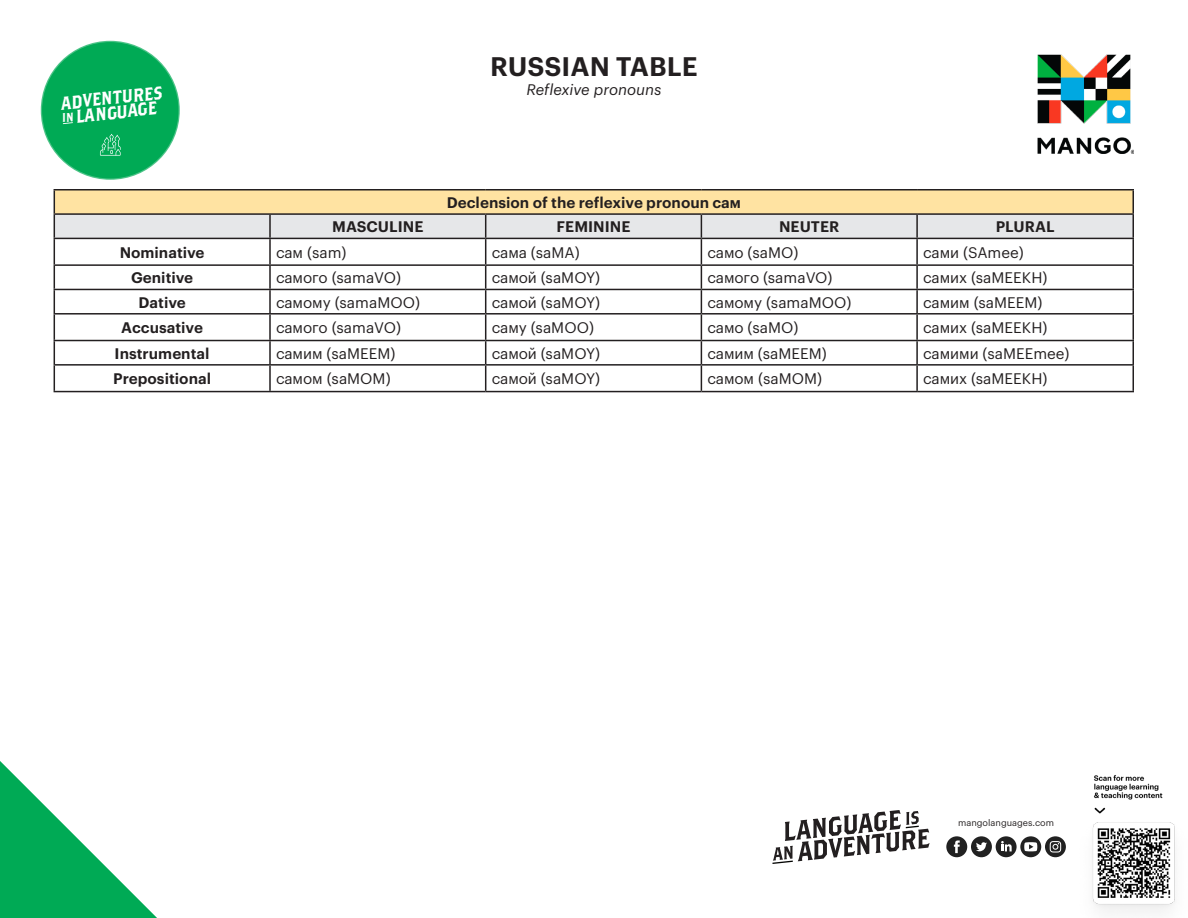
<style>
.page{position:relative;width:1188px;height:918px;background:#fff}
.page>*{position:absolute;margin:0;border:0;box-sizing:border-box;transform-origin:0 0}
.t1{font:600 26.25px "Graphik LCG";color:#231f20}
.t2{font:18.3px/14.7px "Brothers OT";color:#fff;scale:.91 1}
.t3{font:15px "Graphik LCG";color:#231f20}
.t4{font:600 15px "Graphik LCG";color:#231f20}
.t5{font:italic 15px "Graphik LCG";color:#231f20}
.t6{font:9px "Graphik LCG";color:#231f20}
.s1{font-size:12.3px}
</style>
<div class="page">
<svg style="left:0;top:761px;width:157px;height:157px"></svg>
<div style="left:41px;top:41px;width:139px;height:139px;background:#0a5;border-radius:50%"></div>
<div style="left:39px;top:39px;width:142px;height:143px;border:3px solid #fff;border-radius:50%"></div>
<svg style="left:100px;top:134px;width:21px;height:22px"></svg>
<svg style="left:63px;top:122px;width:10px;height:2px"></svg>
<img style="left:1092px;top:775px;width:83px;height:137px">
<svg style="left:773px;top:810px;width:157px;height:54px"></svg>
<svg style="left:1020px;top:836px;width:21px;height:21px"></svg>
<svg style="left:1024px;top:842px;width:13px;height:9px"></svg>
<div style="left:971px;top:836px;width:21px;height:21px;background:#212121;border-radius:10px"></div>
<svg style="left:976px;top:842px;width:11px;height:9px"></svg>
<div style="left:996px;top:836px;width:21px;height:21px;background:#212121;border-radius:10px"></div>
<svg style="left:1001px;top:841px;width:11px;height:10px"></svg>
<div style="left:946px;top:836px;width:21px;height:21px;background:#212121;border-radius:10px"></div>
<svg style="left:954px;top:840px;width:6px;height:13px"></svg>
<svg style="left:1045px;top:836px;width:21px;height:21px"></svg>
<svg style="left:1050px;top:841px;width:11px;height:12px"></svg>
<hr style="left:54px;top:189px;width:216px;height:1px;background:#231f20">
<hr style="left:270px;top:189px;width:216px;height:1px;background:#231f20">
<hr style="left:486px;top:189px;width:215px;height:1px;background:#231f20">
<hr style="left:701px;top:189px;width:216px;height:1px;background:#231f20">
<hr style="left:917px;top:189px;width:217px;height:1px;background:#231f20">
<hr style="left:1132px;top:190px;width:2px;height:23px;background:#231f20">
<hr style="left:917px;top:213px;width:217px;height:2px;background:#231f20">
<hr style="left:1132px;top:215px;width:2px;height:23px;background:#231f20">
<hr style="left:917px;top:238px;width:217px;height:1px;background:#231f20">
<hr style="left:1132px;top:239px;width:2px;height:25px;background:#231f20">
<hr style="left:917px;top:264px;width:217px;height:2px;background:#231f20">
<hr style="left:1132px;top:266px;width:2px;height:23px;background:#231f20">
<hr style="left:917px;top:289px;width:217px;height:1px;background:#231f20">
<hr style="left:1132px;top:290px;width:2px;height:23px;background:#231f20">
<hr style="left:917px;top:313px;width:217px;height:2px;background:#231f20">
<hr style="left:1132px;top:315px;width:2px;height:25px;background:#231f20">
<hr style="left:917px;top:340px;width:217px;height:1px;background:#231f20">
<hr style="left:1132px;top:341px;width:2px;height:23px;background:#231f20">
<svg style="left:54px;top:190px;width:1079px;height:201px"></svg>
<hr style="left:917px;top:364px;width:217px;height:2px;background:#231f20">
<hr style="left:916px;top:366px;width:2px;height:25px;background:#231f20">
<hr style="left:1132px;top:366px;width:2px;height:25px;background:#231f20">
<hr style="left:54px;top:391px;width:216px;height:1px;background:#231f20">
<hr style="left:270px;top:391px;width:216px;height:1px;background:#231f20">
<hr style="left:486px;top:391px;width:215px;height:1px;background:#231f20">
<hr style="left:701px;top:391px;width:216px;height:1px;background:#231f20">
<hr style="left:917px;top:391px;width:217px;height:1px;background:#231f20">
<img style="left:1038px;top:54px;width:96px;height:100px">
<p class="t2" style="left:60px;top:97px;width:114px;rotate:-6deg">ADVENTURES<br><span class="s1">IN</span> LANGUAGE</p>
<p class="t1" style="left:490px;top:46px;width:209px">RUSSIAN TABLE</p>
<p class="t5" style="left:526px;top:78px;width:137px">Reflexive pronouns</p>
<p class="t4" style="left:447px;top:191px;width:296px">Declension of the reflexive pronoun сам</p>
<p class="t4" style="left:332px;top:215px;width:93px">MASCULINE</p>
<p class="t4" style="left:557px;top:215px;width:75px">FEMININE</p>
<p class="t4" style="left:779px;top:215px;width:62px">NEUTER</p>
<p class="t4" style="left:996px;top:215px;width:60px">PLURAL</p>
<p class="t4" style="left:120px;top:241px;width:86px">Nominative</p>
<p class="t3" style="left:276px;top:241px;width:72px">сам (sam)</p>
<p class="t3" style="left:492px;top:241px;width:90px">сама (saMA)</p>
<p class="t3" style="left:707px;top:241px;width:93px">само (saMO)</p>
<p class="t3" style="left:923px;top:241px;width:102px">сами (SAmee)</p>
<p class="t4" style="left:131px;top:267px;width:64px">Genitive</p>
<p class="t3" style="left:276px;top:267px;width:127px">самого (samaVO)</p>
<p class="t3" style="left:492px;top:267px;width:110px">самой (saMOY)</p>
<p class="t3" style="left:707px;top:267px;width:127px">самого (samaVO)</p>
<p class="t3" style="left:923px;top:267px;width:126px">самих (saMEEKH)</p>
<p class="t4" style="left:138px;top:291px;width:49px">Dative</p>
<p class="t3" style="left:276px;top:291px;width:146px">самому (samaMOO)</p>
<p class="t3" style="left:492px;top:291px;width:110px">самой (saMOY)</p>
<p class="t3" style="left:707px;top:291px;width:146px">самому (samaMOO)</p>
<p class="t3" style="left:923px;top:291px;width:121px">самим (saMEEM)</p>
<p class="t4" style="left:121px;top:316px;width:83px">Accusative</p>
<p class="t3" style="left:276px;top:317px;width:127px">самого (samaVO)</p>
<p class="t3" style="left:492px;top:317px;width:104px">саму (saMOO)</p>
<p class="t3" style="left:707px;top:317px;width:93px">само (saMO)</p>
<p class="t3" style="left:923px;top:317px;width:126px">самих (saMEEKH)</p>
<p class="t4" style="left:115px;top:342px;width:97px">Instrumental</p>
<p class="t3" style="left:276px;top:342px;width:121px">самим (saMEEM)</p>
<p class="t3" style="left:492px;top:342px;width:110px">самой (saMOY)</p>
<p class="t3" style="left:707px;top:342px;width:121px">самим (saMEEM)</p>
<p class="t3" style="left:923px;top:342px;width:148px">самими (saMEEmee)</p>
<p class="t4" style="left:113px;top:367px;width:100px">Prepositional</p>
<p class="t3" style="left:276px;top:368px;width:116px">самом (saMOM)</p>
<p class="t3" style="left:492px;top:368px;width:110px">самой (saMOY)</p>
<p class="t3" style="left:707px;top:368px;width:116px">самом (saMOM)</p>
<p class="t3" style="left:923px;top:368px;width:126px">самих (saMEEKH)</p>
<p class="t6" style="left:958px;top:816px;width:98px">mangolanguages.com</p>
</div>
